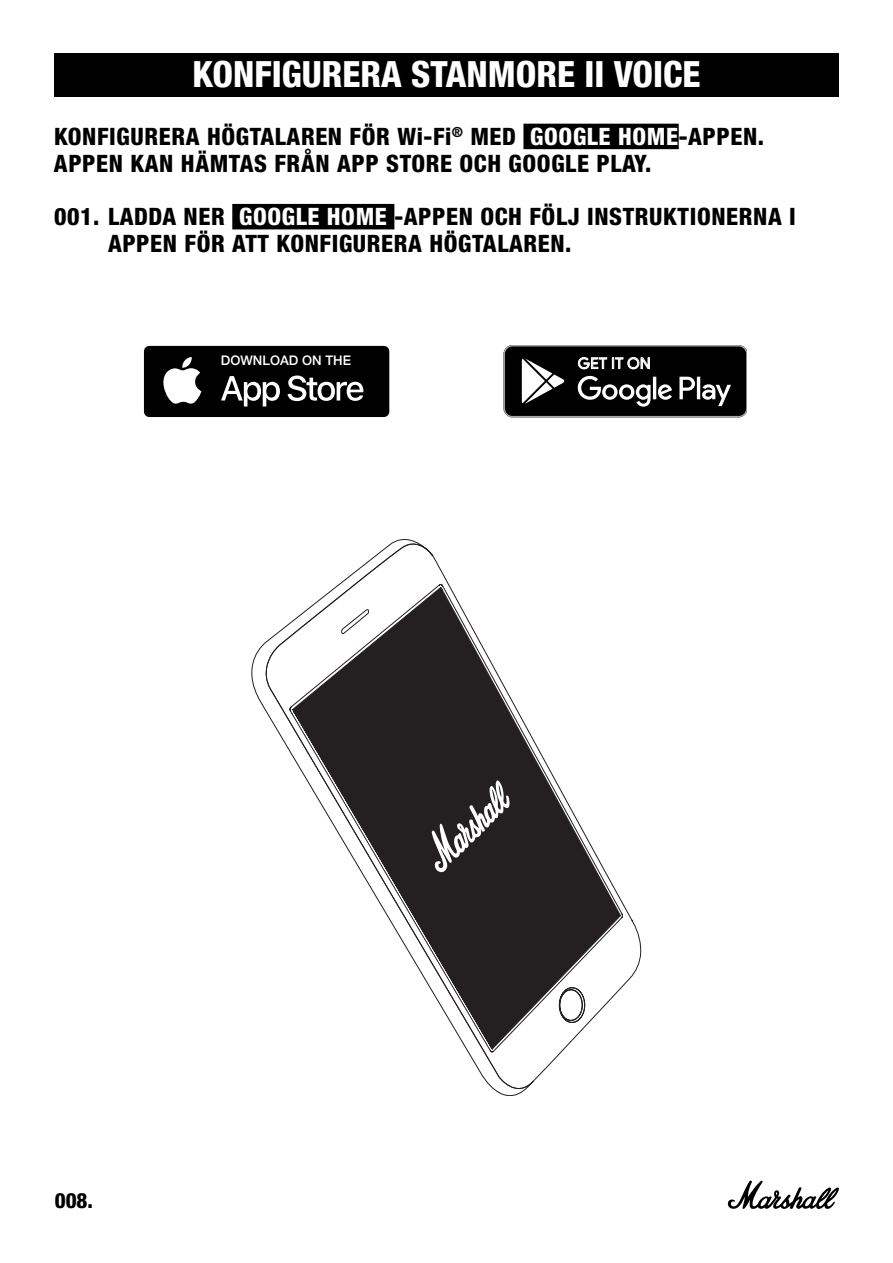
<style>
.page{position:relative;width:893px;height:1263px;background:#fff}
.page>*{position:absolute;margin:0;border:0;box-sizing:border-box;transform-origin:0 0}
.t1{font:800 condensed 36px "Helvetica Neue LT Com";color:#fff}
.t2{font:800 condensed 24px/27px "Helvetica Neue LT Std";letter-spacing:.025em;color:#000}
.t3{font:800 condensed 21px "Helvetica Neue LT Std";color:#000}
.t4{font:15.15px "Google Sans Display";letter-spacing:.02em;color:#fff}
.t5{font:500 13.2px "Helvetica Neue";color:#fff}
.s1{color:#fff}
</style>
<div class="page">
<svg style="left:727px;top:1180px;width:112px;height:29px"></svg>
<div style="left:54px;top:53px;width:785px;height:44px;background:#000"></div>
<div style="left:523px;top:124px;width:156px;height:25px;background:#000"></div>
<div style="left:232px;top:204px;width:162px;height:25px;background:#000"></div>
<div style="left:144px;top:346px;width:245px;height:71px;background:#000;border-radius:5px"></div>
<svg style="left:221px;top:375px;width:142px;height:31px"></svg>
<svg style="left:163px;top:357px;width:38px;height:47px"></svg>
<svg style="left:585px;top:834px;width:35px;height:193px"></svg>
<svg style="left:265px;top:540px;width:320px;height:556px"></svg>
<svg style="left:432px;top:780px;width:78px;height:93px"></svg>
<svg style="left:503px;top:345px;width:243px;height:72px;background:#2d2d2d"></svg>
<h1 class="t1" style="left:192px;top:52px;width:510px">KONFIGURERA STANMORE II VOICE</h1>
<p class="t2" style="left:54px;top:123px;width:712px">KONFIGURERA HÖGTALAREN FÖR Wi-Fi<sup>®</sup> MED <span class="s1">GOOGLE HOME</span>-APPEN.<br>APPEN KAN HÄMTAS FRÅN APP STORE OCH GOOGLE PLAY.</p>
<p class="t2" style="left:108px;top:203px;width:689px;text-indent:-54px">001. LADDA NER <span class="s1">GOOGLE HOME</span> -APPEN OCH FÖLJ INSTRUKTIONERNA I<br>APPEN FÖR ATT KONFIGURERA HÖGTALAREN.</p>
<p class="t5" style="left:221px;top:350px;width:132px">DOWNLOAD ON THE</p>
<p class="t4" style="left:578px;top:354px;width:74px">GET IT ON</p>
<p class="t3" style="left:55px;top:1187px;width:40px">008.</p>
</div>
